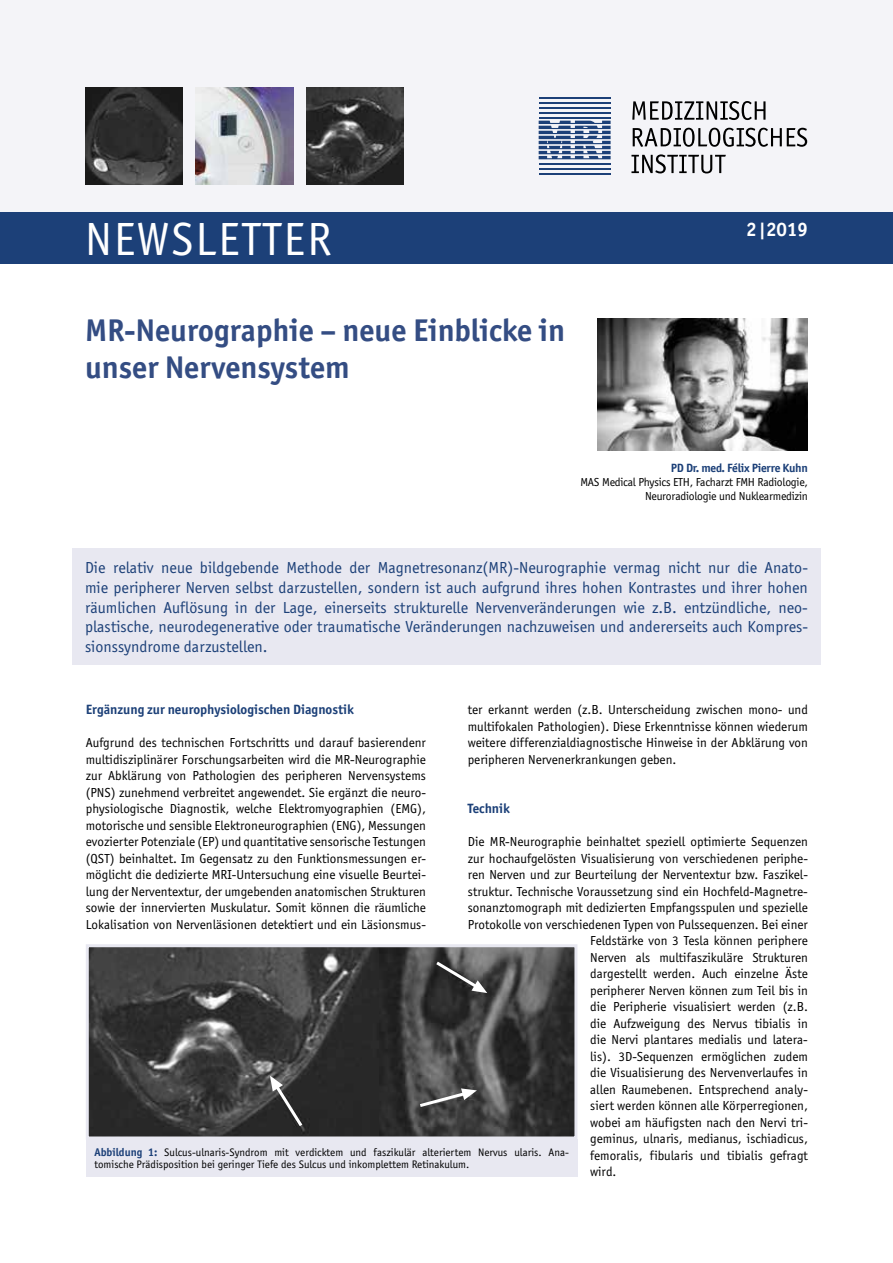
<style>
.page{position:relative;width:893px;height:1263px;background:#fff}
.page>*{position:absolute;margin:0;border:0;box-sizing:border-box;transform-origin:0 0}
.t1{font:48px "Officina Sans EFOP";letter-spacing:.04em;color:#fff}
.t2{font:700 31.5px/37.5px "Officina Sans ITC Std";color:#344d83}
.t3{font:700 19.5px "Officina Sans ITC Std";color:#fff}
.t4{font:16.5px/19.8px "Officina Sans EFOP";color:#1c4078;text-align:justify}
.t5{font:13.5px/16.5px "Officina Sans EFOP";color:#000;text-align:justify}
.t6{font:700 13.5px "Officina Sans ITC Std";color:#1c4078}
.t7{font:12px/14.4px "Officina Sans EFOP";letter-spacing:-.02em;color:#000;text-align:right}
.t8{font:700 12px "Officina Sans ITC Std";letter-spacing:-.02em;color:#1c4078}
.t9{font:11.25px/12px "Officina Sans EFOP";color:#000}
.s1{font-family:"Officina Sans ITC Std";font-weight:700;color:#1c4078}
</style>
<div class="page">
<div style="left:0;top:0;width:893px;height:228px;background:#f4f4f8"></div>
<svg style="left:632px;top:101px;width:133px;height:19px"></svg>
<svg style="left:633px;top:128px;width:174px;height:19px"></svg>
<svg style="left:631px;top:154px;width:95px;height:19px"></svg>
<hr style="left:539px;top:98px;width:72px;height:1px;background:#1c4078">
<hr style="left:539px;top:103px;width:72px;height:1px;background:#1c4078">
<hr style="left:539px;top:108px;width:72px;height:1px;background:#1c4078">
<hr style="left:539px;top:113px;width:72px;height:1px;background:#1c4078">
<hr style="left:539px;top:118px;width:72px;height:1px;background:#1c4078">
<svg style="left:539px;top:121px;width:72px;height:38px"></svg>
<hr style="left:539px;top:163px;width:72px;height:1px;background:#1c4078">
<hr style="left:539px;top:168px;width:72px;height:1px;background:#1c4078">
<hr style="left:539px;top:173px;width:72px;height:1px;background:#1c4078">
<img style="left:196px;top:87px;width:97px;height:98px">
<img style="left:85px;top:87px;width:98px;height:98px">
<img style="left:306px;top:87px;width:98px;height:98px">
<div style="left:0;top:212px;width:893px;height:51px;background:#1c4078"></div>
<img style="left:598px;top:318px;width:210px;height:132px">
<div style="left:72px;top:549px;width:749px;height:116px;background:#e8e8f1"></div>
<div style="left:86px;top:1139px;width:491px;height:38px;background:#e8e8f1"></div>
<img style="left:90px;top:948px;width:483px;height:187px">
<div style="left:86px;top:944px;width:491px;height:195px;border:3px solid #e8e8f1"></div>
<svg style="left:270px;top:1076px;width:35px;height:53px;background:#484848"></svg>
<svg style="left:417px;top:1088px;width:60px;height:21px"></svg>
<svg style="left:433px;top:959px;width:54px;height:34px;background:#595959"></svg>
<h1 class="t1" style="left:85px;top:212px;width:248px">NEWSLETTER</h1>
<h3 class="t3" style="left:746px;top:218px;width:63px">2 | 2019</h3>
<h2 class="t2" style="left:85px;top:311px;width:482px">MR-Neurographie – neue Einblicke in unser Nervensystem</h2>
<p class="t8" style="left:671px;top:460px;width:139px">PD Dr. med. Félix Pierre Kuhn</p>
<p class="t7" style="left:580px;top:475px;width:229px">MAS Medical Physics ETH, Facharzt FMH Radiologie,<br>Neuroradiologie und Nuklearmedizin</p>
<p class="t4" style="left:85px;top:558px;width:724px">Die relativ neue bildgebende Methode der Magnetresonanz(MR)-Neurographie vermag nicht nur die Anato&shy;mie peripherer Nerven selbst darzustellen, sondern ist auch aufgrund ihres hohen Kontrastes und ihrer hohen räumlichen Auflösung in der Lage, einerseits strukturelle Nervenveränderungen wie z.B. entzündliche, neo&shy;plastische, neurodegenerative oder traumatische Veränderungen nachzuweisen und andererseits auch Kompres&shy;sionssyndrome darzustellen.</p>
<p class="t6" style="left:86px;top:701px;width:270px">Ergänzung zur neurophysiologischen Diagnostik</p>
<p class="t5" style="left:86px;top:734px;width:342px">Aufgrund des technischen Fortschritts und darauf basierendenr multidisziplinärer Forschungsarbeiten wird die MR-Neurographie zur Abklärung von Pathologien des peripheren Nervensystems (PNS) zunehmend verbreitet angewendet. Sie ergänzt die neuro&shy;physiologische Diagnostik, welche Elektromyographien (EMG), motorische und sensible Elektroneurographien (ENG), Messungen evozierter Potenziale (EP) und quantitative sensorische Testungen (QST) beinhaltet. Im Gegensatz zu den Funktionsmessungen er&shy;möglicht die dedizierte MRI-Untersuchung eine visuelle Beurtei&shy;lung der Nerventextur, der umgebenden anatomischen Strukturen sowie der innervierten Muskulatur. Somit können die räumliche Lokalisation von Nervenläsionen detektiert und ein Läsionsmus-</p>
<p class="t5" style="left:468px;top:701px;width:342px">ter erkannt werden (z.B. Unterscheidung zwischen mono- und multifokalen Pathologien). Diese Erkenntnisse können wiederum weitere differenzialdiagnostische Hinweise in der Abklärung von peripheren Nervenerkrankungen geben.</p>
<p class="t6" style="left:468px;top:800px;width:44px">Technik</p>
<p class="t5" style="left:468px;top:833px;width:342px">Die MR-Neurographie beinhaltet speziell optimierte Sequenzen</p>
<p class="t5" style="left:468px;top:850px;width:342px">zur hochaufgelösten Visualisierung von verschiedenen periphe-</p>
<p class="t5" style="left:468px;top:866px;width:342px">ren Nerven und zur Beurteilung der Nerventextur bzw. Faszikel-</p>
<p class="t5" style="left:468px;top:883px;width:342px">struktur. Technische Voraussetzung sind ein Hochfeld-Magnetre-</p>
<p class="t5" style="left:468px;top:899px;width:342px">sonanztomograph mit dedizierten Empfangsspulen und spezielle</p>
<p class="t5" style="left:468px;top:916px;width:342px">Protokolle von verschiedenen Typen von Pulssequenzen. Bei einer</p>
<p class="t5" style="left:590px;top:932px;width:219px">Feldstärke von 3 Tesla können periphere</p>
<p class="t5" style="left:590px;top:949px;width:219px">Nerven als multifaszikuläre Strukturen</p>
<p class="t5" style="left:590px;top:965px;width:219px">dargestellt werden. Auch einzelne Äste</p>
<p class="t5" style="left:590px;top:982px;width:219px">peripherer Nerven können zum Teil bis in</p>
<p class="t5" style="left:590px;top:998px;width:219px">die Peripherie visualisiert werden (z.B.</p>
<p class="t5" style="left:590px;top:1015px;width:219px">die Aufzweigung des Nervus tibialis in</p>
<p class="t5" style="left:590px;top:1031px;width:219px">die Nervi plantares medialis und latera-</p>
<p class="t5" style="left:590px;top:1048px;width:219px">lis). 3D-Sequenzen ermöglichen zudem</p>
<p class="t5" style="left:590px;top:1064px;width:219px">die Visualisierung des Nervenverlaufes in</p>
<p class="t5" style="left:590px;top:1081px;width:219px">allen Raumebenen. Entsprechend analy-</p>
<p class="t5" style="left:590px;top:1097px;width:219px">siert werden können alle Körperregionen,</p>
<p class="t5" style="left:590px;top:1114px;width:219px">wobei am häufigsten nach den Nervi tri-</p>
<p class="t5" style="left:590px;top:1130px;width:219px">geminus, ulnaris, medianus, ischiadicus,</p>
<p class="t5" style="left:590px;top:1147px;width:219px">femoralis, fibularis und tibialis gefragt</p>
<p class="t5" style="left:590px;top:1163px;width:28px">wird.</p>
<p class="t9" style="left:94px;top:1146px;width:476px"><span class="s1">Abbildung 1:</span> Sulcus-ulnaris-Syndrom mit verdicktem und faszikulär alteriertem Nervus ularis. Ana&shy;tomische Prädisposition bei geringer Tiefe des Sulcus und inkomplettem Retinakulum.</p>
</div>
